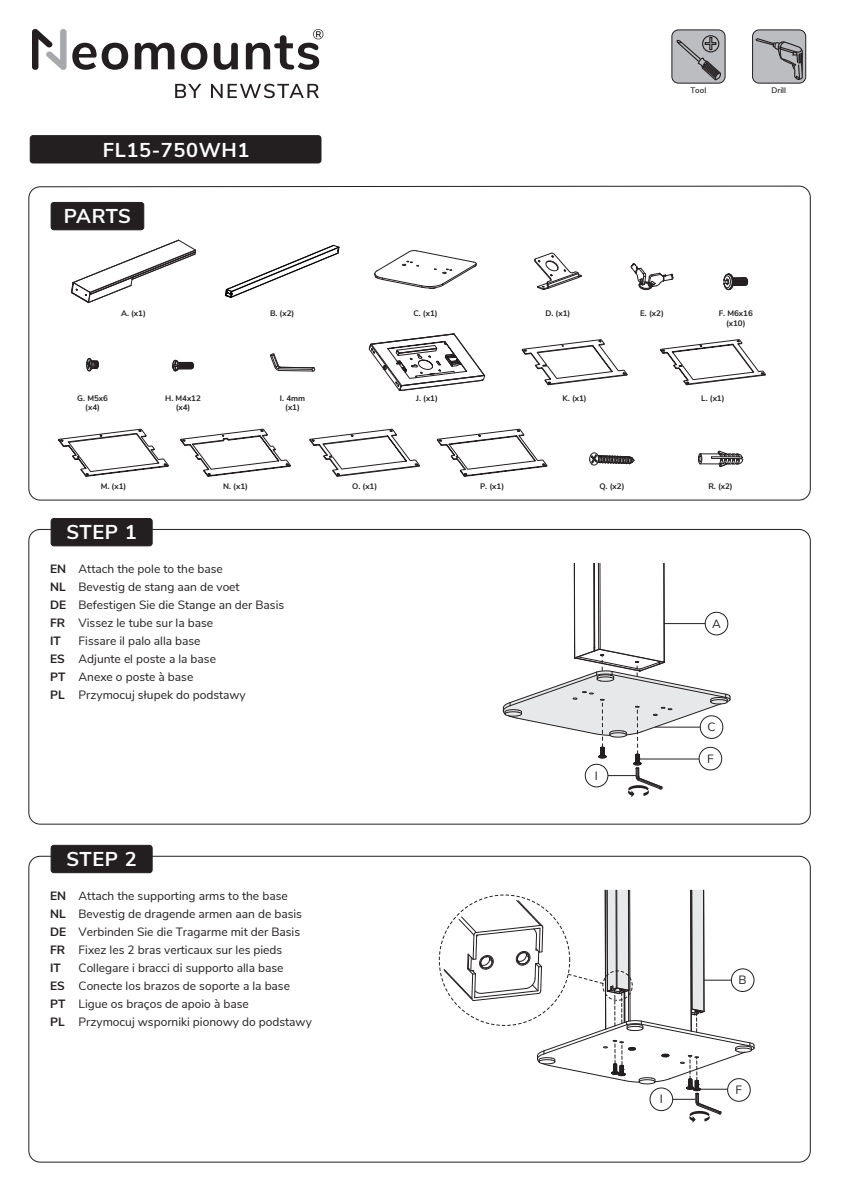
<style>
.page{position:relative;width:842px;height:1191px;background:#fff}
.page>*{position:absolute;margin:0;border:0;box-sizing:border-box;transform-origin:0 0}
.t1{font:700 20px "Nunito Sans";letter-spacing:.03em;color:#fff}
.t2{font:12px/18px "Nunito Sans";color:#231f20}
.t3{font:700 12px/18px "Nunito Sans";color:#231f20}
.t4{font:700 8px/9.6px "Nunito Sans";color:#231f20;text-align:center}
.t5{font:600 8px "Nunito Sans";color:#231f20}
</style>
<div class="page">
<div style="left:30px;top:136px;width:291px;height:27px;background:#231f20;border-radius:3px"></div>
<div style="left:30px;top:135px;width:291px;height:28px;border:1px solid #231f20;border-radius:3px"></div>
<svg style="left:28px;top:186px;width:783px;height:315px"></svg>
<svg style="left:135px;top:43px;width:39px;height:26px"></svg>
<svg style="left:181px;top:43px;width:26px;height:27px"></svg>
<svg style="left:246px;top:29px;width:77px;height:41px"></svg>
<svg style="left:214px;top:43px;width:24px;height:27px"></svg>
<svg style="left:32px;top:29px;width:96px;height:41px"></svg>
<svg style="left:175px;top:84px;width:144px;height:14px"></svg>
<div style="left:51px;top:202px;width:93px;height:28px;background:#231f20;border-radius:3px"></div>
<div style="left:51px;top:202px;width:93px;height:28px;border:1px solid #231f20;border-radius:3px"></div>
<div style="left:51px;top:845px;width:101px;height:27px;background:#231f20;border-radius:3px"></div>
<div style="left:51px;top:845px;width:102px;height:28px;border:1px solid #231f20;border-radius:3px"></div>
<hr style="left:279px;top:370px;width:34px;height:1px;background:#231f20">
<hr style="left:278px;top:368px;width:34px;height:2px;background:#231f20">
<svg style="left:311px;top:367px;width:5px;height:5px"></svg>
<hr style="left:281px;top:367px;width:33px;height:1px;background:#231f20">
<svg style="left:270px;top:353px;width:11px;height:18px"></svg>
<svg style="left:86px;top:358px;width:13px;height:14px"></svg>
<svg style="left:723px;top:273px;width:25px;height:17px"></svg>
<svg style="left:534px;top:252px;width:48px;height:38px"></svg>
<svg style="left:630px;top:263px;width:44px;height:27px"></svg>
<svg style="left:225px;top:244px;width:115px;height:54px"></svg>
<svg style="left:70px;top:239px;width:126px;height:64px"></svg>
<svg style="left:172px;top:354px;width:25px;height:20px"></svg>
<svg style="left:369px;top:332px;width:118px;height:60px"></svg>
<svg style="left:521px;top:338px;width:107px;height:48px"></svg>
<svg style="left:58px;top:428px;width:111px;height:49px"></svg>
<svg style="left:309px;top:428px;width:111px;height:49px"></svg>
<svg style="left:180px;top:428px;width:111px;height:49px"></svg>
<svg style="left:660px;top:338px;width:106px;height:47px"></svg>
<svg style="left:436px;top:428px;width:111px;height:50px"></svg>
<div style="left:51px;top:518px;width:101px;height:28px;background:#231f20;border-radius:3px"></div>
<div style="left:51px;top:518px;width:102px;height:28px;border:1px solid #231f20;border-radius:3px"></div>
<div style="left:698px;top:453px;width:4px;height:11px;border:1px solid #231f20;border-radius:50%"></div>
<svg style="left:699px;top:450px;width:45px;height:17px"></svg>
<svg style="left:589px;top:452px;width:46px;height:14px"></svg>
<div style="left:752px;top:30px;width:54px;height:53px;background:#bcbdc0;border-radius:7px"></div>
<div style="left:752px;top:30px;width:54px;height:53px;border:1px solid #231f20;border-radius:7px"></div>
<svg style="left:755px;top:29px;width:48px;height:53px"></svg>
<div style="left:672px;top:30px;width:53px;height:53px;background:#bcbdc0;border-radius:7px"></div>
<div style="left:672px;top:30px;width:53px;height:53px;border:1px solid #231f20;border-radius:7px"></div>
<div style="left:702px;top:35px;width:17px;height:17px;border:1px solid #231f20;border-radius:50%"></div>
<svg style="left:676px;top:36px;width:45px;height:46px"></svg>
<svg style="left:374px;top:250px;width:103px;height:39px"></svg>
<svg style="left:503px;top:563px;width:228px;height:235px"></svg>
<svg style="left:443px;top:890px;width:312px;height:233px"></svg>
<h1 class="t1" style="left:103px;top:135px;width:148px">FL15-750WH1</h1>
<h1 class="t1" style="left:64px;top:201px;width:69px">PARTS</h1>
<p class="t5" style="left:691px;top:84px;width:17px">Tool</p>
<p class="t5" style="left:771px;top:84px;width:16px">Drill</p>
<p class="t4" style="left:121px;top:308px;width:26px">A. (x1)</p>
<p class="t4" style="left:270px;top:308px;width:26px">B. (x2)</p>
<p class="t4" style="left:413px;top:308px;width:26px">C. (x1)</p>
<p class="t4" style="left:545px;top:308px;width:26px">D. (x1)</p>
<p class="t4" style="left:640px;top:308px;width:25px">E. (x2)</p>
<p class="t4" style="left:719px;top:308px;width:36px">F. M6x16 (x10)</p>
<p class="t4" style="left:77px;top:392px;width:32px">G. M5x6 (x4)</p>
<p class="t4" style="left:165px;top:392px;width:37px">H. M4x12 (x4)</p>
<p class="t4" style="left:280px;top:392px;width:27px">I. 4mm (x1)</p>
<p class="t4" style="left:416px;top:392px;width:23px">J. (x1)</p>
<p class="t4" style="left:563px;top:392px;width:26px">K. (x1)</p>
<p class="t4" style="left:701px;top:392px;width:25px">L. (x1)</p>
<p class="t4" style="left:101px;top:480px;width:27px">M. (x1)</p>
<p class="t4" style="left:223px;top:480px;width:26px">N. (x1)</p>
<p class="t4" style="left:352px;top:480px;width:27px">O. (x1)</p>
<p class="t4" style="left:480px;top:480px;width:26px">P. (x1)</p>
<p class="t4" style="left:599px;top:480px;width:27px">Q. (x2)</p>
<p class="t4" style="left:708px;top:480px;width:26px">R. (x2)</p>
<h1 class="t1" style="left:67px;top:517px;width:72px">STEP 1</h1>
<p class="t3" style="left:50px;top:559px;width:18px">EN<br>NL<br>DE<br>FR<br>IT<br>ES<br>PT<br>PL</p>
<p class="t2" style="left:79px;top:559px;width:207px">Attach the pole to the base<br>Bevestig de stang aan de voet<br>Befestigen Sie die Stange an der Basis<br>Vissez le tube sur la base<br>Fissare il palo alla base<br>Adjunte el poste a la base<br>Anexe o poste à base<br>Przymocuj słupek do podstawy</p>
<h1 class="t1" style="left:67px;top:844px;width:72px">STEP 2</h1>
<p class="t3" style="left:50px;top:886px;width:18px">EN<br>NL<br>DE<br>FR<br>IT<br>ES<br>PT<br>PL</p>
<p class="t2" style="left:79px;top:886px;width:235px">Attach the supporting arms to the base Bevestig de dragende armen aan de basis Verbinden Sie die Tragarme mit der Basis Fixez les 2 bras verticaux sur les pieds Collegare i bracci di supporto alla base Conecte los brazos de soporte a la base Ligue os braços de apoio à base<br>Przymocuj wsporniki pionowy do podstawy</p>
<p class="t2" style="left:595px;top:766px;width:5px">I</p>
<p class="t2" style="left:712px;top:614px;width:10px">A</p>
<p class="t2" style="left:707px;top:717px;width:10px">C</p>
<p class="t2" style="left:707px;top:749px;width:8px">F</p>
<p class="t2" style="left:660px;top:1089px;width:5px">I</p>
<p class="t2" style="left:739px;top:970px;width:10px">B</p>
<p class="t2" style="left:735px;top:1080px;width:8px">F</p>
</div>
